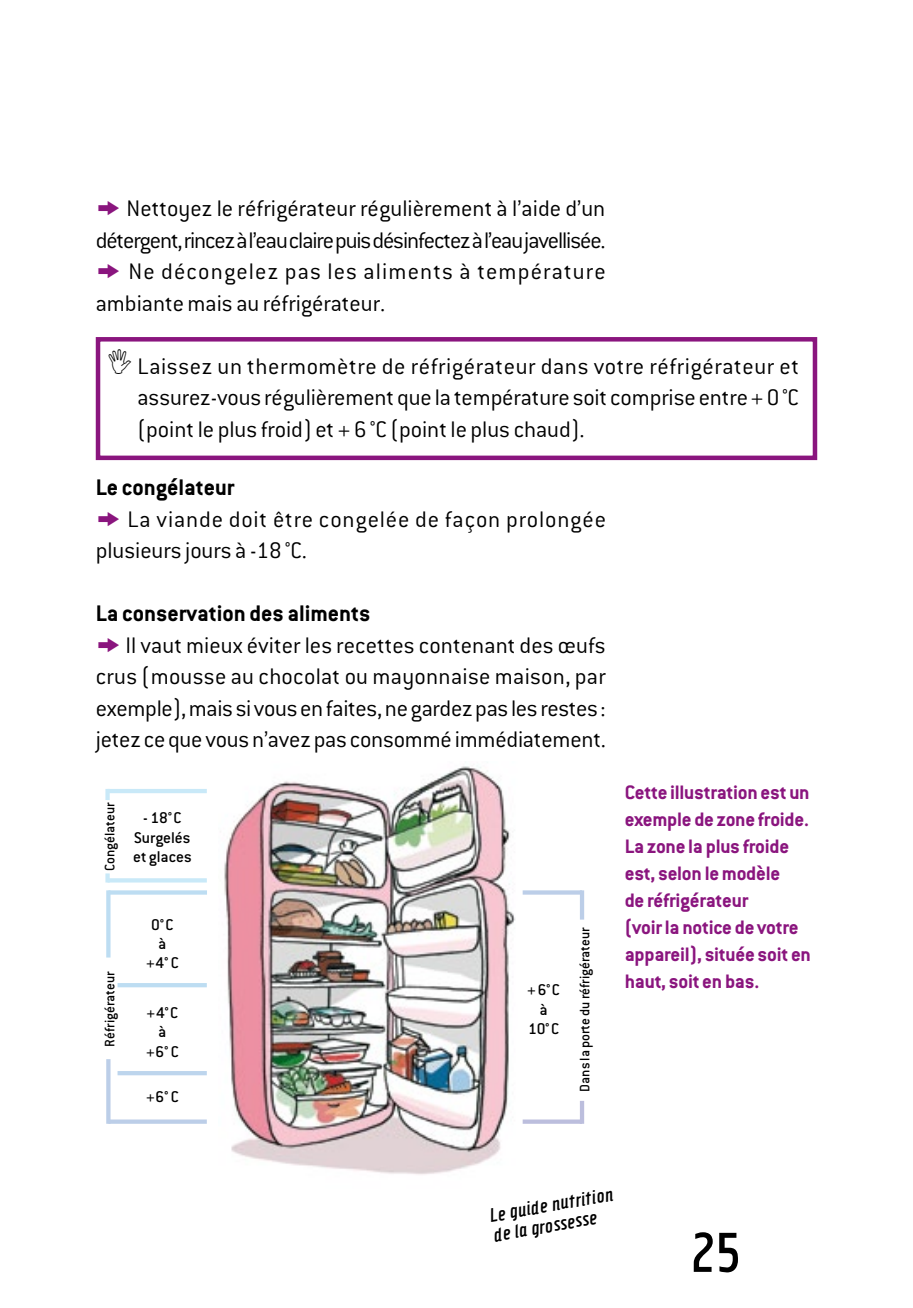
<style>
.page{position:relative;width:913px;height:1308px;background:#fff}
.page>*{position:absolute;margin:0;border:0;box-sizing:border-box;transform-origin:0 0}
.t1{font:58.5px "Hybrid";color:#000}
.t2{font:300 24.75px/31.5px "Conduit ITC";color:#000;text-align:justify}
.t3{font:300 24.75px/31.5px "Conduit ITC";letter-spacing:.035em;color:#000}
.t4{font:700 21.38px/27px "Conduit ITC";letter-spacing:-.01em;color:#8a157e}
.t5{font:italic 20.25px/20.2px "Hybrid";color:#000}
.t6{font:500 17.1px/19.1px "Conduit ITC";color:#000;text-align:center}
.t7{font:500 15.08px "Conduit ITC";color:#000}
.s1{font-family:"Zeal";font-weight:400;font-size:25.88px;color:#8a157e}
.s2{font-weight:700}
</style>
<div class="page">
<div style="left:96px;top:337px;width:720px;height:123px;border:4px solid #8a157e"></div>
<img style="left:224px;top:766px;width:292px;height:409px">
<hr style="left:107px;top:789px;width:100px;height:4px;background:#c9e9f8">
<div style="left:105px;top:789px;width:5px;height:11px;background:#c9e9f8"></div>
<svg style="left:110px;top:878px;width:97px;height:4px"></svg>
<div style="left:105px;top:873px;width:5px;height:9px;background:#c9e9f8"></div>
<hr style="left:117px;top:983px;width:90px;height:4px;background:#bdddf2">
<svg style="left:110px;top:890px;width:97px;height:4px"></svg>
<svg style="left:106px;top:890px;width:4px;height:67px"></svg>
<hr style="left:117px;top:1071px;width:90px;height:4px;background:#bdd5ed">
<svg style="left:110px;top:1119px;width:97px;height:4px"></svg>
<svg style="left:106px;top:1059px;width:4px;height:64px"></svg>
<div style="left:579px;top:890px;width:5px;height:29px;background:#bccee8"></div>
<svg style="left:522px;top:890px;width:58px;height:4px"></svg>
<svg style="left:522px;top:1119px;width:57px;height:4px"></svg>
<div style="left:579px;top:1100px;width:5px;height:23px;background:#bcbedd"></div>
<p class="t2" style="left:96px;top:193px;width:511px"><span class="s1">k</span> Nettoyez le réfrigérateur régulièrement à l’aide d’un détergent, rincez à l’eau claire puis désinfectez à l’eau javellisée. <span class="s1">k</span> Ne décongelez pas les aliments à température ambiante mais au réfrigérateur.</p>
<p class="t2" style="left:137px;top:350px;width:662px">Laissez un thermomètre de réfrigérateur dans votre réfrigérateur et assurez-vous régulièrement que la température soit comprise entre + 0°C (point le plus froid) et + 6 °C (point le plus chaud).</p>
<p class="t3" style="left:96px;top:472px;width:511px"><span class="s2">Le congélateur<br></span><span class="s1">k</span> La viande doit être congelée de façon prolongée plusieurs jours à -18 °C.</p>
<p class="t2" style="left:96px;top:598px;width:511px;text-align:left"><span class="s2">La conservation des aliments<br></span><span class="s1">k</span>Il vaut mieux éviter les recettes contenant des œufs crus (mousse au chocolat ou mayonnaise maison, par exemple), mais si vous en faites, ne gardez pas les restes: jetez ce que vous n’avez pas consommé immédiatement.</p>
<p class="t7" style="left:101px;top:870px;width:70px;rotate:-90deg">Congélateur</p>
<p class="t6" style="left:133px;top:808px;width:60px">-18°C<br>Surgelés et glaces</p>
<p class="t7" style="left:101px;top:1046px;width:77px;rotate:-90deg">Réfrigérateur</p>
<p class="t6" style="left:146px;top:915px;width:34px">0°C à<br>+ 4° C</p>
<p class="t6" style="left:146px;top:1003px;width:34px">+4°C à<br>+ 6° C</p>
<p class="t6" style="left:146px;top:1087px;width:34px">+ 6° C</p>
<p class="t6" style="left:527px;top:980px;width:34px">+6°C à<br>10°C</p>
<p class="t7" style="left:576px;top:1091px;width:166px;rotate:-90deg">Dans la porte du réfrigérateur</p>
<p class="t4" style="left:624px;top:778px;width:188px">Cette illustration est un exemple de zone froide.<br>La zone la plus froide est, selon le modèle<br>de réfrigérateur<br>(voir la notice de votre appareil), située soit en haut, soit en bas.</p>
<p class="t5" style="left:488px;top:1205px;width:127px;rotate:-10deg">Le guide nutrition de la grossesse</p>
<h1 class="t1" style="left:691px;top:1222px;width:53px">25</h1>
</div>
